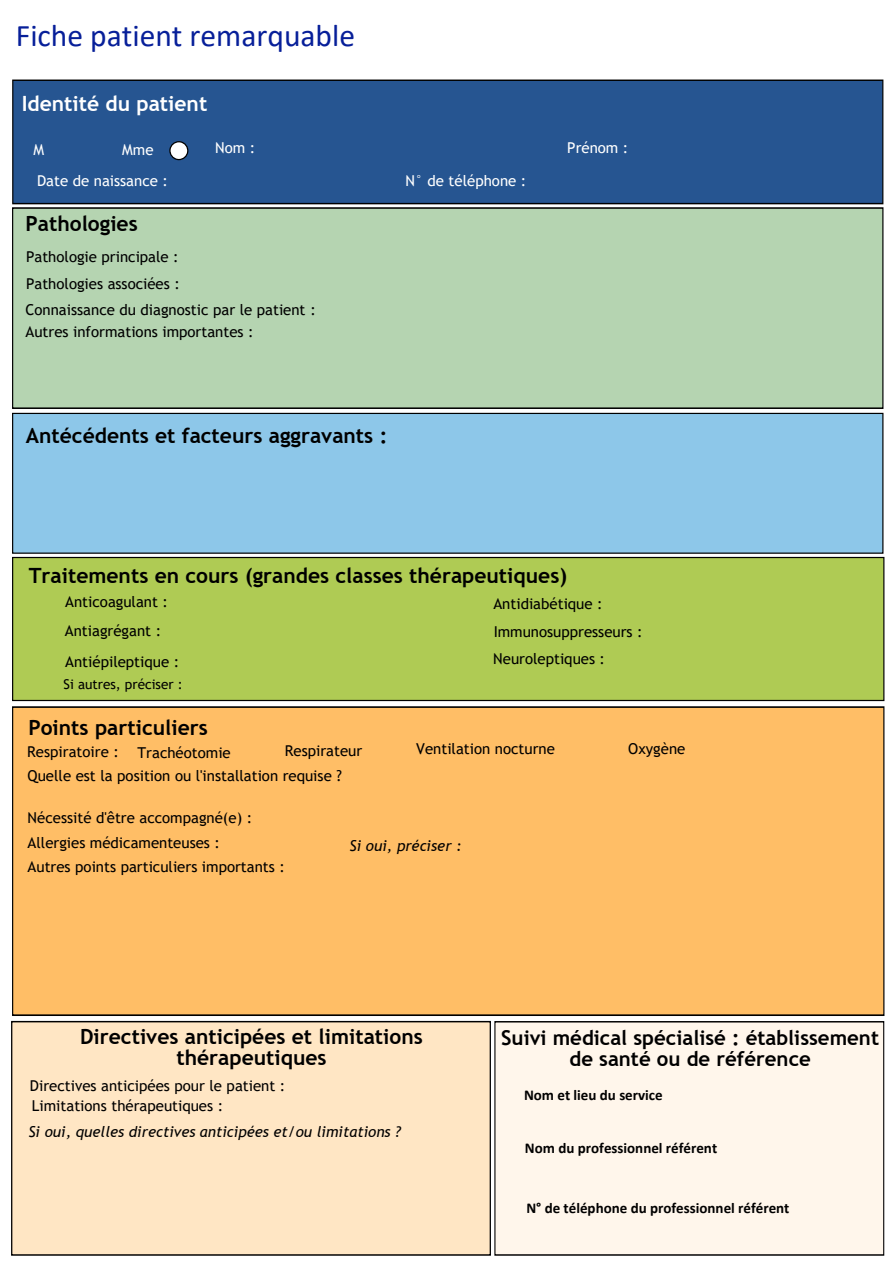
<style>
.page{position:relative;width:893px;height:1264px;background:#fff}
.page>*{position:absolute;margin:0;border:0;box-sizing:border-box;transform-origin:0 0}
.t1{font:31.5px "Calibri";color:#071f99}
.t2{font:700 21px/21px "Trebuchet MS";color:#000;text-align:center}
.t3{font:700 21px "Trebuchet MS";color:#fff}
.t4{font:700 20.4px/20.4px "Trebuchet MS";color:#000;text-align:center}
.t5{font:15px/26.1px "Trebuchet MS";color:#000}
.t6{font:700 15px "Calibri";color:#000}
.t7{font:italic 15px "Trebuchet MS";color:#000}
.t8{font:15px "Trebuchet MS";color:#fff}
.t9{font:13.5px "Trebuchet MS";color:#000}
</style>
<div class="page">
<div style="left:12px;top:80px;width:871px;height:124px;background:#265591;border:1px solid #000"></div>
<div style="left:12px;top:207px;width:871px;height:202px;background:#b5d4b1;border:1px solid #000"></div>
<div style="left:12px;top:413px;width:871px;height:140px;background:#8dc7e9;border:1px solid #000"></div>
<div style="left:12px;top:557px;width:872px;height:144px;background:#afcb54;border:1px solid #000"></div>
<div style="left:12px;top:706px;width:872px;height:309px;background:#ffbe66;border:1px solid #000"></div>
<div style="left:11px;top:1020px;width:480px;height:235px;background:#ffe6c4;border:1px solid #000"></div>
<div style="left:494px;top:1021px;width:390px;height:234px;background:#fff6eb;border:1px solid #000"></div>
<svg style="left:169px;top:141px;width:19px;height:19px"></svg>
<h1 class="t1" style="left:16px;top:14px;width:340px">Fiche patient remarquable</h1>
<h2 class="t3" style="left:22px;top:90px;width:187px">Identité du patient</h2>
<p class="t8" style="left:33px;top:140px;width:12px">M</p>
<p class="t8" style="left:122px;top:140px;width:33px">Mme</p>
<p class="t8" style="left:215px;top:138px;width:42px">Nom :</p>
<p class="t8" style="left:567px;top:138px;width:63px">Prénom :</p>
<p class="t8" style="left:37px;top:171px;width:132px">Date de naissance :</p>
<p class="t8" style="left:405px;top:171px;width:122px">N° de téléphone :</p>
<h2 class="t2" style="left:26px;top:213px;width:114px">Pathologies</h2>
<p class="t5" style="left:26px;top:244px;width:292px">Pathologie principale :<br>Pathologies associées :<br>Connaissance du diagnostic par le patient :</p>
<p class="t5" style="left:26px;top:319px;width:230px">Autres informations importantes :</p>
<h2 class="t2" style="left:26px;top:425px;width:363px">Antécédents et facteurs aggravants :</h2>
<h2 class="t2" style="left:29px;top:565px;width:539px">Traitements en cours (grandes classes thérapeutiques)</h2>
<p class="t5" style="left:65px;top:587px;width:116px;line-height:29.7px">Anticoagulant :<br>Antiagrégant :<br>Antiépileptique :</p>
<p class="t5" style="left:493px;top:590px;width:151px;line-height:27.6px">Antidiabétique :<br>Immunosuppresseurs :<br>Neuroleptiques :</p>
<p class="t9" style="left:64px;top:676px;width:121px">Si autres, préciser :</p>
<h2 class="t2" style="left:28px;top:717px;width:181px">Points particuliers</h2>
<p class="t5" style="left:27px;top:739px;width:205px">Respiratoire : Trachéotomie</p>
<p class="t5" style="left:416px;top:735px;width:140px">Ventilation nocturne</p>
<p class="t5" style="left:628px;top:735px;width:59px">Oxygène</p>
<p class="t5" style="left:28px;top:738px;width:336px;line-height:24.3px;text-indent:257px">Respirateur<br>Quelle est la position ou l'installation requise ?</p>
<p class="t5" style="left:28px;top:805px;width:259px;line-height:24.6px">Nécessité d'être accompagné(e) :<br>Allergies médicamenteuses :<br>Autres points particuliers importants :</p>
<p class="t7" style="left:349px;top:836px;width:113px">Si oui, préciser :</p>
<h2 class="t2" style="left:80px;top:1026px;width:344px">Directives anticipées et limitations thérapeutiques</h2>
<p class="t5" style="left:30px;top:1076px;width:257px;line-height:19.6px">Directives anticipées pour le patient :<br>Limitations thérapeutiques :</p>
<p class="t7" style="left:28px;top:1122px;width:373px">Si oui, quelles directives anticipées et/ou limitations ?</p>
<h3 class="t4" style="left:501px;top:1027px;width:379px">Suivi médical spécialisé : établissement de santé ou de référence</h3>
<p class="t6" style="left:524px;top:1084px;width:140px">Nom et lieu du service</p>
<p class="t6" style="left:525px;top:1136px;width:194px">Nom du professionnel référent</p>
<p class="t6" style="left:526px;top:1197px;width:264px">N° de téléphone du professionnel référent</p>
</div>
